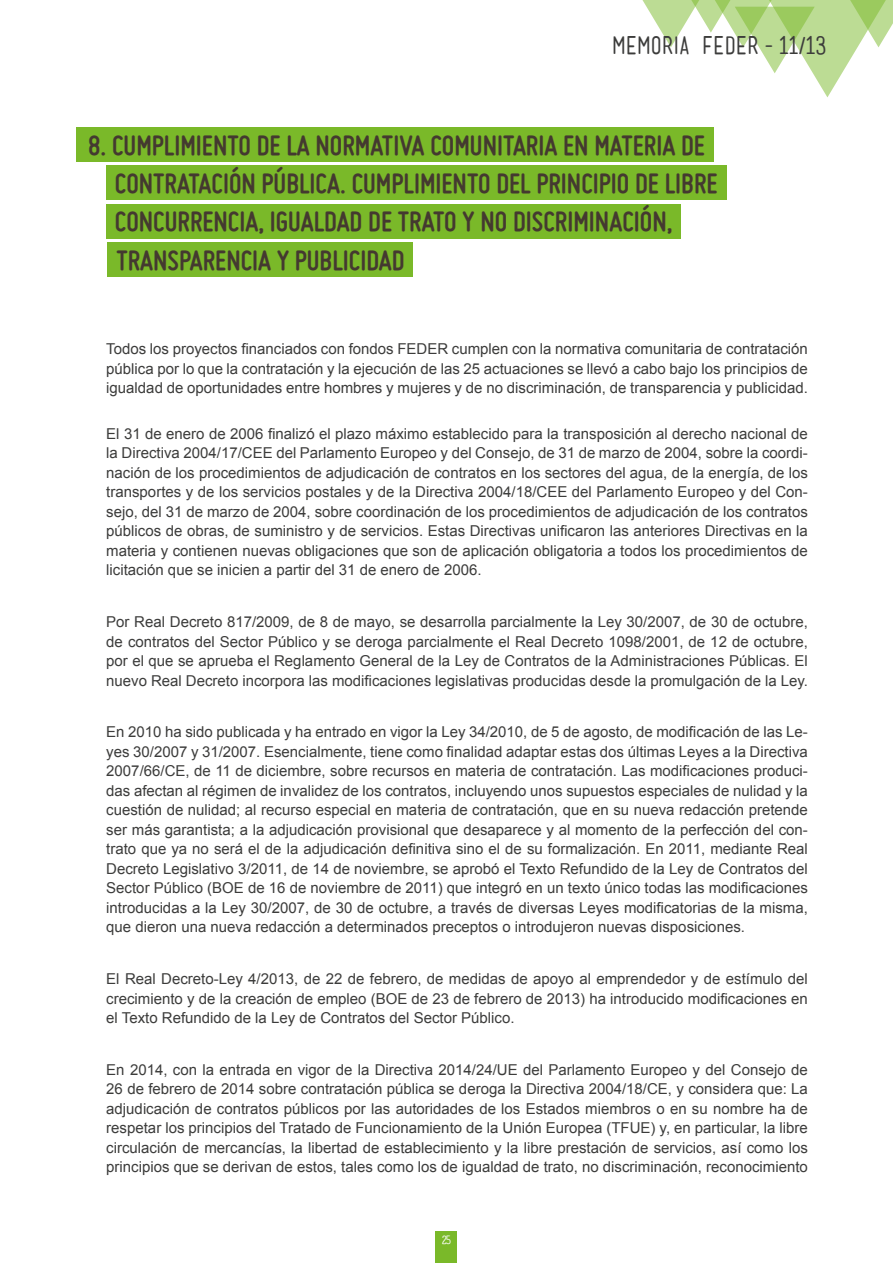
<style>
.page{position:relative;width:893px;height:1263px;background:#fff}
.page>*{position:absolute;margin:0;border:0;box-sizing:border-box;transform-origin:0 0}
.t1{font:700 30px/38.2px "Miso";color:#443930}
.t2{font:24px "Mensch";color:#3c3c3b}
.t3{font:15px/19.5px "Arial";color:#3c3c3b;text-align:justify}
.t4{font:11.25px "Mensch";color:#fff}
</style>
<div class="page">
<svg style="left:642px;top:0;width:251px;height:97px"></svg>
<div style="left:436px;top:1232px;width:21px;height:31px;background:#7ab929"></div>
<div style="left:77px;top:128px;width:637px;height:34px;background:#7ab929"></div>
<div style="left:108px;top:242px;width:305px;height:34px;background:#7ab929"></div>
<div style="left:106px;top:166px;width:621px;height:34px;background:#7ab929"></div>
<div style="left:106px;top:204px;width:574px;height:34px;background:#7ab929"></div>
<h2 class="t2" style="left:612px;top:34px;width:215px">MEMORIA FEDER-11/13</h2>
<h1 class="t1" style="left:88px;top:126px;width:618px">8. CUMPLIMIENTO DE LA NORMATIVA COMUNITARIA EN MATERIA DE</h1>
<h1 class="t1" style="left:115px;top:164px;width:604px">CONTRATACIÓN PÚBLICA. CUMPLIMIENTO DEL PRINCIPIO DE LIBRE<br>CONCURRENCIA, IGUALDAD DE TRATO Y NO DISCRIMINACIÓN,</h1>
<h1 class="t1" style="left:116px;top:240px;width:290px">TRANSPARENCIA Y PUBLICIDAD</h1>
<p class="t3" style="left:106px;top:339px;width:703px">Todos los proyectos financiados con fondos FEDER cumplen con la normativa comunitaria de contratación pública por lo que la contratación y la ejecución de las 25 actuaciones se llevó a cabo bajo los principios de igualdad de oportunidades entre hombres y mujeres y de no discriminación, de transparencia y publicidad.</p>
<p class="t3" style="left:106px;top:424px;width:703px">El 31 de enero de 2006 finalizó el plazo máximo establecido para la transposición al derecho nacional de la Directiva 2004/17/CEE del Parlamento Europeo y del Consejo, de 31 de marzo de 2004, sobre la coordi&shy;nación de los procedimientos de adjudicación de contratos en los sectores del agua, de la energía, de los transportes y de los servicios postales y de la Directiva 2004/18/CEE del Parlamento Europeo y del Con&shy;sejo, del 31 de marzo de 2004, sobre coordinación de los procedimientos de adjudicación de los contratos públicos de obras, de suministro y de servicios. Estas Directivas unificaron las anteriores Directivas en la materia y contienen nuevas obligaciones que son de aplicación obligatoria a todos los procedimientos de licitación que se inicien a partir del 31 de enero de 2006.</p>
<p class="t3" style="left:106px;top:612px;width:703px">Por Real Decreto 817/2009, de 8 de mayo, se desarrolla parcialmente la Ley 30/2007, de 30 de octubre, de contratos del Sector Público y se deroga parcialmente el Real Decreto 1098/2001, de 12 de octubre, por el que se aprueba el Reglamento General de la Ley de Contratos de la Administraciones Públicas. El nuevo Real Decreto incorpora las modificaciones legislativas producidas desde la promulgación de la Ley.</p>
<p class="t3" style="left:106px;top:722px;width:703px">En 2010 ha sido publicada y ha entrado en vigor la Ley 34/2010, de 5 de agosto, de modificación de las Le&shy;yes 30/2007 y 31/2007. Esencialmente, tiene como finalidad adaptar estas dos últimas Leyes a la Directiva 2007/66/CE, de 11 de diciembre, sobre recursos en materia de contratación. Las modificaciones produci&shy;das afectan al régimen de invalidez de los contratos, incluyendo unos supuestos especiales de nulidad y la cuestión de nulidad; al recurso especial en materia de contratación, que en su nueva redacción pretende ser más garantista; a la adjudicación provisional que desaparece y al momento de la perfección del con&shy;trato que ya no será el de la adjudicación definitiva sino el de su formalización. En 2011, mediante Real Decreto Legislativo 3/2011, de 14 de noviembre, se aprobó el Texto Refundido de la Ley de Contratos del Sector Público (BOE de 16 de noviembre de 2011) que integró en un texto único todas las modificaciones introducidas a la Ley 30/2007, de 30 de octubre, a través de diversas Leyes modificatorias de la misma, que dieron una nueva redacción a determinados preceptos o introdujeron nuevas disposiciones.</p>
<p class="t3" style="left:106px;top:969px;width:703px">El Real Decreto-Ley 4/2013, de 22 de febrero, de medidas de apoyo al emprendedor y de estímulo del crecimiento y de la creación de empleo (BOE de 23 de febrero de 2013) ha introducido modificaciones en el Texto Refundido de la Ley de Contratos del Sector Público.</p>
<p class="t3" style="left:106px;top:1060px;width:703px">En 2014, con la entrada en vigor de la Directiva 2014/24/UE del Parlamento Europeo y del Consejo de 26 de febrero de 2014 sobre contratación pública se deroga la Directiva 2004/18/CE, y considera que: La adjudicación de contratos públicos por las autoridades de los Estados miembros o en su nombre ha de respetar los principios del Tratado de Funcionamiento de la Unión Europea (TFUE) y, en particular, la libre circulación de mercancías, la libertad de establecimiento y la libre prestación de servicios, así como los principios que se derivan de estos, tales como los de igualdad de trato, no discriminación, reconocimiento</p>
<p class="t4" style="left:442px;top:1235px;width:10px">25</p>
</div>
